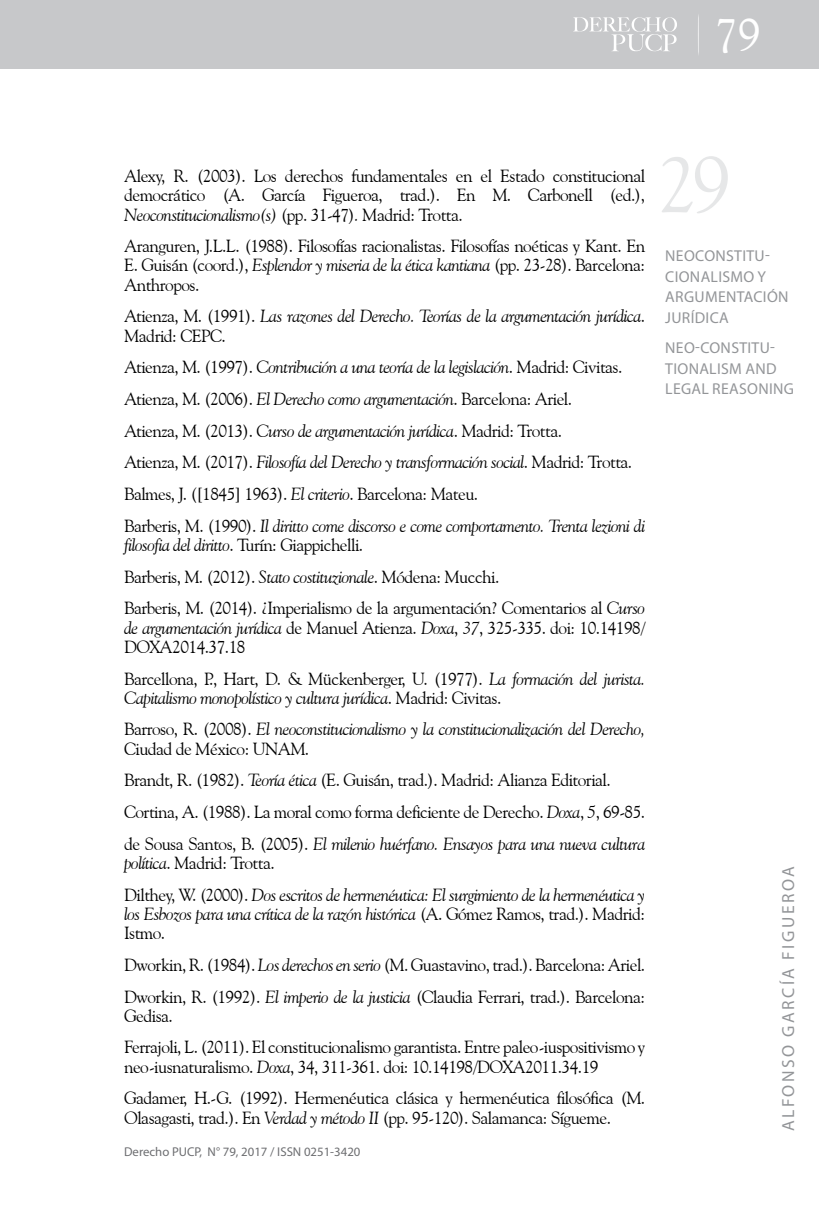
<style>
.page{position:relative;width:819px;height:1206px;background:#fff}
.page>*{position:absolute;margin:0;border:0;box-sizing:border-box;transform-origin:0 0}
.t1{font:78.75px "Goudy Old Style BT";color:#e6e7e8}
.t2{font:46.38px "Goudy Old Style BT";color:#fff}
.t3{font:17.5px/31.7px "Goudy Old Style BT";letter-spacing:-.03em;color:#000}
.t4{font:italic 17.5px/31.7px "Goudy Old Style BT";letter-spacing:-.03em;color:#000}
.t5{font:17.5px "Myriad Pro";letter-spacing:.14em;color:#939598}
.t6{font:15.75px/20.7px "Myriad Pro";letter-spacing:.02em;color:#939598}
.t7{font:12.78px "Myriad Pro";color:#6d6e71}
.s1{font-style:italic}
.s2{font-style:normal}
</style>
<div class="page">
<div style="left:0;top:0;width:819px;height:69px;background:#c7c8ca"></div>
<svg style="left:573px;top:17px;width:104px;height:34px"></svg>
<h2 class="t2" style="left:714px;top:6px;width:47px">79</h2>
<p class="t3" style="left:124px;top:166px;width:522px;line-height:19.2px;text-align:justify">Alexy, R. (2003). Los derechos fundamentales en el Estado constitucional democrático (A. García Figueroa, trad.). En M. Carbonell (ed.), <span class="s1">Neoconstitucionalismo(s)</span> (pp. 31-47)<span class="s1">.</span> Madrid: Trotta.</p>
<p class="t3" style="left:124px;top:236px;width:522px;line-height:19.2px;text-align:justify">Aranguren, J.L.L. (1988). Filosofías racionalistas. Filosofías noéticas y Kant. En E. Guisán (coord.), <span class="s1">Esplendor y miseria de la ética kantiana</span> (pp. 23-28). Barcelona:<br>Anthropos.</p>
<p class="t4" style="left:124px;top:306px;width:522px;line-height:19.2px"><span class="s2">Atienza, M. (1991).</span> Las razones del Derecho. Teorías de la argumentación jurídica<span class="s2">.<br>Madrid: CEPC.</span></p>
<p class="t4" style="left:124px;top:351px;width:522px"><span class="s2">Atienza, M. (1997).</span> Contribución a una teoría de la legislación<span class="s2">. Madrid: Civitas.<br>Atienza, M. (2006).</span> El Derecho como argumentación<span class="s2">. Barcelona: Ariel.<br>Atienza, M. (2013).</span> Curso de argumentación jurídica<span class="s2">. Madrid: Trotta.<br>Atienza, M. (2017).</span> Filosofía del Derecho y transformación social<span class="s2">. Madrid: Trotta.<br>Balmes, J. ([1845] 1963).</span> El criterio<span class="s2">. Barcelona: Mateu.<br>Barberis, M. (1990).</span> Il diritto come discorso e come comportamento. Trenta lezioni di</p>
<p class="t3" style="left:124px;top:529px;width:522px"><span class="s1">filosofia del diritto</span>. Turín: Giappichelli.<br>Barberis, M. (2012). <span class="s1">Stato costituzionale</span>. Módena: Mucchi.<br>Barberis, M. (2014). ¿Imperialismo de la argumentación? Comentarios al <span class="s1">Curso</span></p>
<p class="t3" style="left:124px;top:617px;width:522px;line-height:19.2px"><span class="s1">de argumentación jurídica</span> de Manuel Atienza. <span class="s1">Doxa</span>, <span class="s1">37</span>, 325-335. doi: 10.14198/<br>DOXA2014.37.18</p>
<p class="t4" style="left:124px;top:668px;width:522px;line-height:19.2px"><span class="s2">Barcellona, P., Hart, D. &amp; Mückenberger, U. (1977).</span> La formación del jurista.<br>Capitalismo monopolístico y cultura jurídica<span class="s2">. Madrid: Civitas.</span></p>
<p class="t4" style="left:124px;top:719px;width:522px;line-height:19.2px"><span class="s2">Barroso, R. (2008).</span> El neoconstitucionalismo y la constitucionalización del Derecho,<br><span class="s2">Ciudad de México: UNAM.</span></p>
<p class="t3" style="left:124px;top:764px;width:522px">Brandt, R. (1982). <span class="s1">Teoría ética</span> (E. Guisán, trad.). Madrid: Alianza Editorial.<br>Cortina, A. (1988). La moral como forma deficiente de Derecho. <span class="s1">Doxa</span>, <span class="s1">5</span>, 69-85. de Sousa Santos, B. (2005). <span class="s1">El milenio huérfano. Ensayos para una nueva cultura</span></p>
<p class="t4" style="left:124px;top:846px;width:522px">política<span class="s2">. Madrid: Trotta.<br>Dilthey, W. (2000).</span> Dos escritos de hermenéutica: El surgimiento de la hermenéutica y</p>
<p class="t4" style="left:124px;top:903px;width:522px;line-height:19.2px">los Esbozos para una crítica de la razón histórica <span class="s2">(A. Gómez Ramos, trad.). Madrid:<br>Istmo.</span></p>
<p class="t3" style="left:124px;top:948px;width:522px">Dworkin, R. (1984). <span class="s1">Los derechos en serio</span> (M. Guastavino, trad.). Barcelona: Ariel.<br>Dworkin, R. (1992). <span class="s1">El imperio de la justicia</span> (Claudia Ferrari, trad.). Barcelona:</p>
<p class="t3" style="left:124px;top:999px;width:522px">Gedisa.<br>Ferrajoli, L. (2011). El constitucionalismo garantista. Entre paleo-iuspositivismo y</p>
<p class="t3" style="left:124px;top:1050px;width:522px">neo-iusnaturalismo. <span class="s1">Doxa</span>, 34, 311-361. doi: 10.14198/DOXA2011.34.19<br>Gadamer, H.-G. (1992). Hermenéutica clásica y hermenéutica filosófica (M.</p>
<p class="t3" style="left:124px;top:1101px;width:488px">Olasagasti, trad.). En <span class="s1">Verdad y método II</span> (pp. 95-120). Salamanca: Sígueme.</p>
<p class="t7" style="left:124px;top:1144px;width:238px">Derecho PUCP, N° 79, 2017 / ISSN 0251-3420</p>
<h1 class="t1" style="left:657px;top:136px;width:75px">29</h1>
<p class="t6" style="left:665px;top:245px;width:125px">NEOCONSTITU-<br>CIONALISMO Y<br>ARGUMENTACIÓN<br>JURÍDICA</p>
<p class="t6" style="left:665px;top:337px;width:130px">NEO-CONSTITU-<br>TIONALISM AND<br>LEGAL REASONING</p>
<p class="t5" style="left:777px;top:1131px;width:266px;rotate:-90deg">ALFONSO GARCÍA FIGUEROA</p>
</div>
